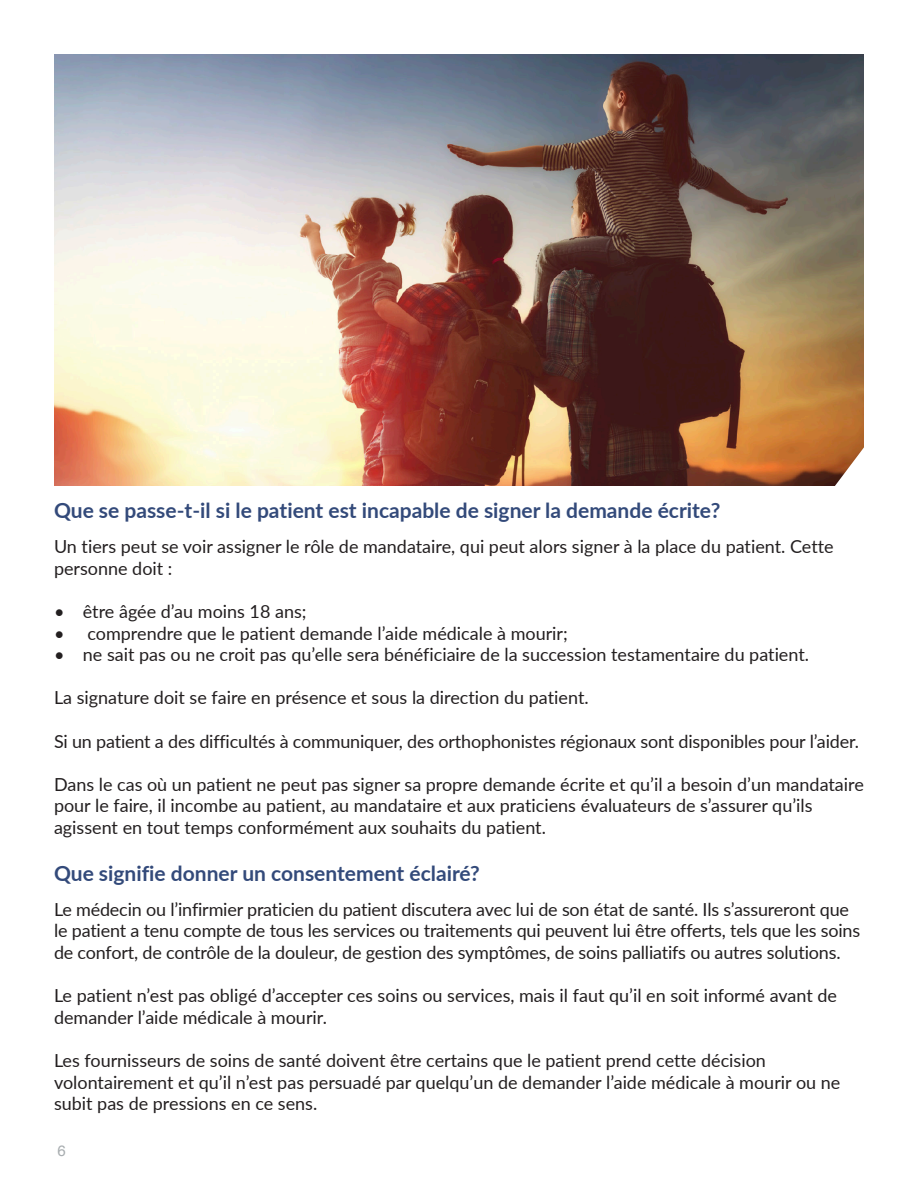
<style>
.page{position:relative;width:918px;height:1188px;background:#fff}
.page>*{position:absolute;margin:0;border:0;box-sizing:border-box;transform-origin:0 0}
.Sub_Header{font:700 21px "Lato";color:#334a7a}
.t1{font:18px/21.6px "Lato";color:#231f20}
.t2{font:15px "Helvetica";color:#a8adb0}
</style>
<div class="page">
<img style="left:54px;top:54px;width:810px;height:432px">
<svg style="left:828px;top:438px;width:36px;height:48px"></svg>
<p class="Sub_Header" style="left:54px;top:495px;width:668px">Que se passe-t-il si le patient est incapable de signer la demande écrite?</p>
<p class="t1" style="left:54px;top:535px;width:781px">Un tiers peut se voir assigner le rôle de mandataire, qui peut alors signer à la place du patient. Cette personne doit :</p>
<p class="t1" style="left:54px;top:600px;width:254px">• être âgée d’au moins 18 ans;</p>
<p class="t1" style="left:54px;top:621px;width:515px">• comprendre que le patient demande l’aide médicale à mourir;</p>
<p class="t1" style="left:54px;top:643px;width:757px">• ne sait pas ou ne croit pas qu’elle sera bénéficiaire de la succession testamentaire du patient.</p>
<p class="t1" style="left:54px;top:686px;width:536px">La signature doit se faire en présence et sous la direction du patient.</p>
<p class="t1" style="left:54px;top:729px;width:806px">Si un patient a des difficultés à communiquer, des orthophonistes régionaux sont disponibles pour l’aider.</p>
<p class="t1" style="left:54px;top:773px;width:811px">Dans le cas où un patient ne peut pas signer sa propre demande écrite et qu’il a besoin d’un mandataire pour le faire, il incombe au patient, au mandataire et aux praticiens évaluateurs de s’assurer qu’ils agissent en tout temps conformément aux souhaits du patient.</p>
<p class="Sub_Header" style="left:54px;top:858px;width:427px">Que signifie donner un consentement éclairé?</p>
<p class="t1" style="left:54px;top:898px;width:808px">Le médecin ou l’infirmier praticien du patient discutera avec lui de son état de santé. Ils s’assureront que le patient a tenu compte de tous les services ou traitements qui peuvent lui être offerts, tels que les soins de confort, de contrôle de la douleur, de gestion des symptômes, de soins palliatifs ou autres solutions.</p>
<p class="t1" style="left:54px;top:984px;width:785px">Le patient n’est pas obligé d’accepter ces soins ou services, mais il faut qu’il en soit informé avant de demander l’aide médicale à mourir.</p>
<p class="t1" style="left:54px;top:1049px;width:788px">Les fournisseurs de soins de santé doivent être certains que le patient prend cette décision volontairement et qu’il n’est pas persuadé par quelqu’un de demander l’aide médicale à mourir ou ne subit pas de pressions en ce sens.</p>
<p class="t2" style="left:58px;top:1139px;width:10px">6</p>
</div>
